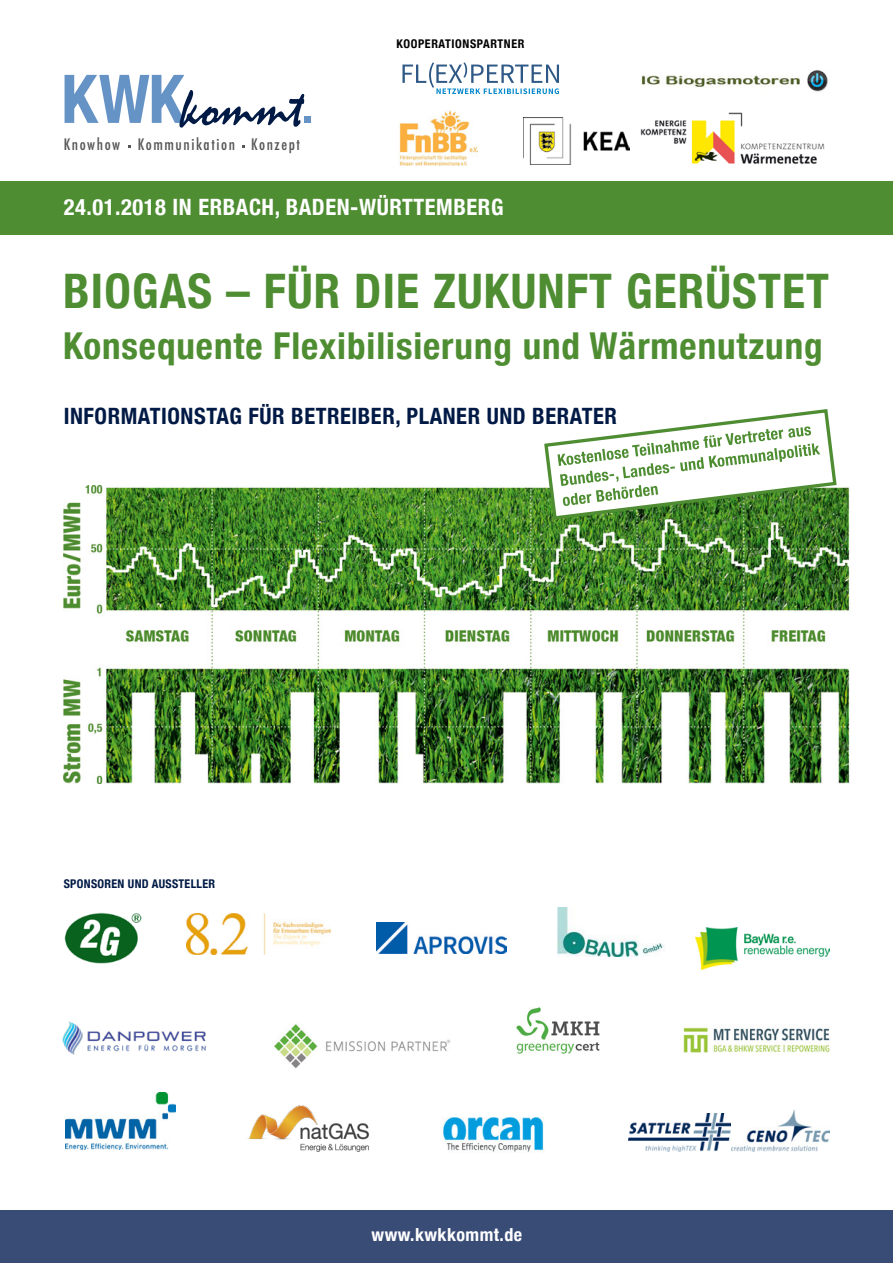
<style>
.page{position:relative;width:893px;height:1263px;background:#fff}
.page>*{position:absolute;margin:0;border:0;box-sizing:border-box;transform-origin:0 0}
.t1{font:700 condensed 47.55px "Helvetica Neue";letter-spacing:.025em;color:#4e8d32}
.t2{font:700 condensed 37.05px "Helvetica Neue";letter-spacing:.025em;color:#4e8d32}
.t3{font:700 condensed 22.5px "Helvetica Neue";letter-spacing:.025em;color:#001a45}
.t4{font:700 condensed 22.5px "Helvetica Neue";letter-spacing:.025em;color:#fff}
.t5{font:700 condensed 18px "Helvetica Neue";letter-spacing:.025em;color:#fff}
.t6{font:500 condensed 15.45px "Futura";letter-spacing:.1em;color:#565655}
.t7{font:700 condensed 12px "Helvetica Neue";letter-spacing:.025em;color:#001a45}
.t8{font:700 condensed 12px "Helvetica Neue";letter-spacing:.05em;color:#000}
</style>
<div class="page">
<img style="left:64px;top:486px;width:786px;height:298px">
<svg style="left:402px;top:62px;width:157px;height:32px"></svg>
<div style="left:0;top:181px;width:893px;height:54px;background:#4e8d32"></div>
<div style="left:0;top:1210px;width:893px;height:53px;background:#394c76"></div>
<svg style="left:542px;top:409px;width:296px;height:113px"></svg>
<img style="left:248px;top:1106px;width:121px;height:45px">
<img style="left:186px;top:913px;width:144px;height:41px">
<img style="left:516px;top:1007px;width:84px;height:46px">
<img style="left:557px;top:907px;width:107px;height:49px">
<img style="left:62px;top:1021px;width:144px;height:34px">
<img style="left:64px;top:912px;width:78px;height:51px">
<img style="left:442px;top:1118px;width:102px;height:34px">
<img style="left:274px;top:1024px;width:177px;height:45px">
<svg style="left:65px;top:75px;width:239px;height:53px"></svg>
<div style="left:304px;top:116px;width:7px;height:7px;background:#6693c5"></div>
<img style="left:641px;top:70px;width:187px;height:22px">
<img style="left:376px;top:923px;width:130px;height:31px">
<img style="left:695px;top:927px;width:134px;height:42px">
<img style="left:399px;top:111px;width:78px;height:54px">
<img style="left:523px;top:118px;width:107px;height:46px">
<img style="left:641px;top:113px;width:184px;height:52px">
<img style="left:66px;top:1093px;width:109px;height:56px">
<img style="left:629px;top:1114px;width:102px;height:37px">
<img style="left:731px;top:1109px;width:98px;height:42px">
<img style="left:683px;top:1027px;width:147px;height:26px">
<p class="t6" style="left:64px;top:135px;width:238px">Knowhow Kommunikation Konzept</p>
<p class="t8" style="left:397px;top:33px;width:129px">KOOPERATIONSPARTNER</p>
<p class="t4" style="left:64px;top:188px;width:441px">24.01.2018 IN ERBACH, BADEN-WÜRTTEMBERG</p>
<h1 class="t1" style="left:63px;top:252px;width:767px">BIOGAS – FÜR DIE ZUKUNFT GERÜSTET</h1>
<h2 class="t2" style="left:63px;top:315px;width:761px">Konsequente Flexibilisierung und Wärmenutzung</h2>
<p class="t3" style="left:64px;top:397px;width:555px">INFORMATIONSTAG FÜR BETREIBER, PLANER UND BERATER</p>
<p class="t7" style="left:64px;top:873px;width:153px">SPONSOREN UND AUSSTELLER</p>
<p class="t5" style="left:372px;top:1219px;width:152px">www.kwkkommt.de</p>
</div>
